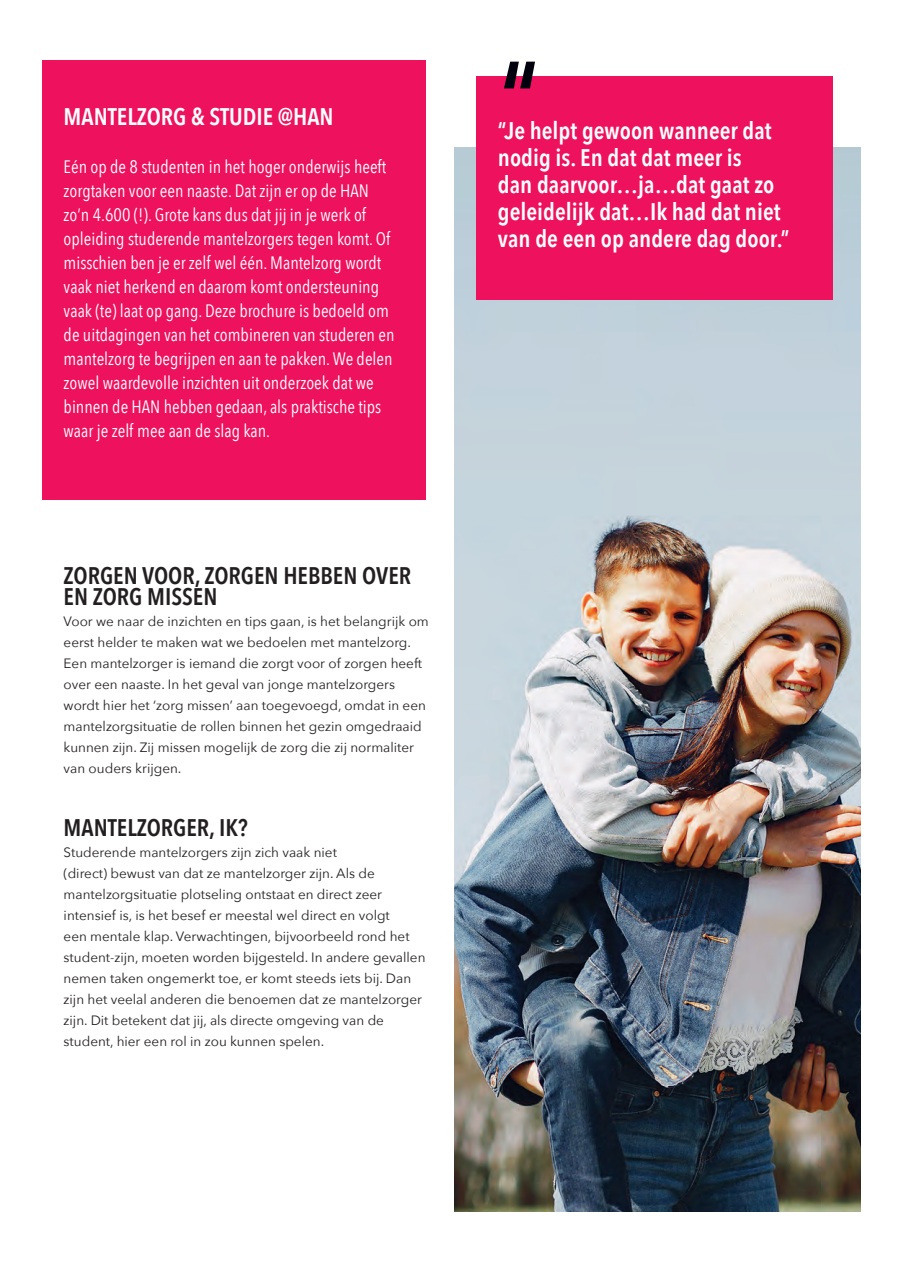
<style>
.page{position:relative;width:908px;height:1275px;background:#fff}
.page>*{position:absolute;margin:0;border:0;box-sizing:border-box;transform-origin:0 0}
.Intro__magenta{font:600 108px "Avenir Next Condensed";color:#00000f}
.Quote__wit{font:600 24px/27px "Avenir Next Condensed";color:#fff}
.tussenkop{font:600 24px "Avenir Next Condensed";color:#231f20}
.tussenkop-2{font:600 24px "Avenir Next Condensed";color:#fff}
.Intro_wit{font:18px/24px "Avenir Next Condensed";color:#fff}
._01__Tekst{font:13.5px/21px "Avenir Next";color:#231f20}
</style>
<div class="page">
<div style="left:42px;top:60px;width:384px;height:440px;background:#ed115e"></div>
<img style="left:454px;top:147px;width:406px;height:1065px">
<div style="left:477px;top:76px;width:356px;height:224px;background:#ed115e"></div>
<p class="tussenkop-2" style="left:64px;top:95px;width:272px">MANTELZORG &amp; STUDIE @HAN</p>
<p class="Intro_wit" style="left:64px;top:153px;width:332px">Eén op de 8 studenten in het hoger onderwijs heeft zorgtaken voor een naaste. Dat zijn er op de HAN zo’n 4.600 (!). Grote kans dus dat jij in je werk of opleiding studerende mantelzorgers tegen komt. Of misschien ben je er zelf wel één. Mantelzorg wordt vaak niet herkend en daarom komt ondersteuning vaak (te) laat op gang. Deze brochure is bedoeld om de uitdagingen van het combineren van studeren en mantelzorg te begrijpen en aan te pakken. We delen zowel waardevolle inzichten uit onderzoek dat we binnen de HAN hebben gedaan, als praktische tips waar je zelf mee aan de slag kan.</p>
<p class="tussenkop" style="left:64px;top:554px;width:349px">ZORGEN VOOR, ZORGEN HEBBEN OVER</p>
<p class="tussenkop" style="left:64px;top:575px;width:155px">EN ZORG MISSEN</p>
<p class="_01__Tekst" style="left:64px;top:610px;width:367px">Voor we naar de inzichten en tips gaan, is het belangrijk om eerst helder te maken wat we bedoelen met mantelzorg.<br>Een mantelzorger is iemand die zorgt voor of zorgen heeft over een naaste. In het geval van jonge mantelzorgers wordt hier het ‘zorg missen’ aan toegevoegd, omdat in een mantelzorgsituatie de rollen binnen het gezin omgedraaid kunnen zijn. Zij missen mogelijk de zorg die zij normaliter van ouders krijgen.</p>
<p class="tussenkop" style="left:64px;top:806px;width:186px">MANTELZORGER, IK?</p>
<p class="_01__Tekst" style="left:64px;top:841px;width:363px">Studerende mantelzorgers zijn zich vaak niet<br>(direct) bewust van dat ze mantelzorger zijn. Als de mantelzorgsituatie plotseling ontstaat en direct zeer intensief is, is het besef er meestal wel direct en volgt<br>een mentale klap. Verwachtingen, bijvoorbeeld rond het student-zijn, moeten worden bijgesteld. In andere gevallen nemen taken ongemerkt toe, er komt steeds iets bij. Dan zijn het veelal anderen die benoemen dat ze mantelzorger zijn. Dit betekent dat jij, als directe omgeving van de student, hier een rol in zou kunnen spelen.</p>
<p class="Intro__magenta" style="left:500px;top:7px;width:40px">“</p>
<p class="Quote__wit" style="left:498px;top:116px;width:293px">“Je helpt gewoon wanneer dat nodig is. En dat dat meer is<br>dan daarvoor…ja…dat gaat zo geleidelijk dat…Ik had dat niet van de een op andere dag door.”</p>
</div>
